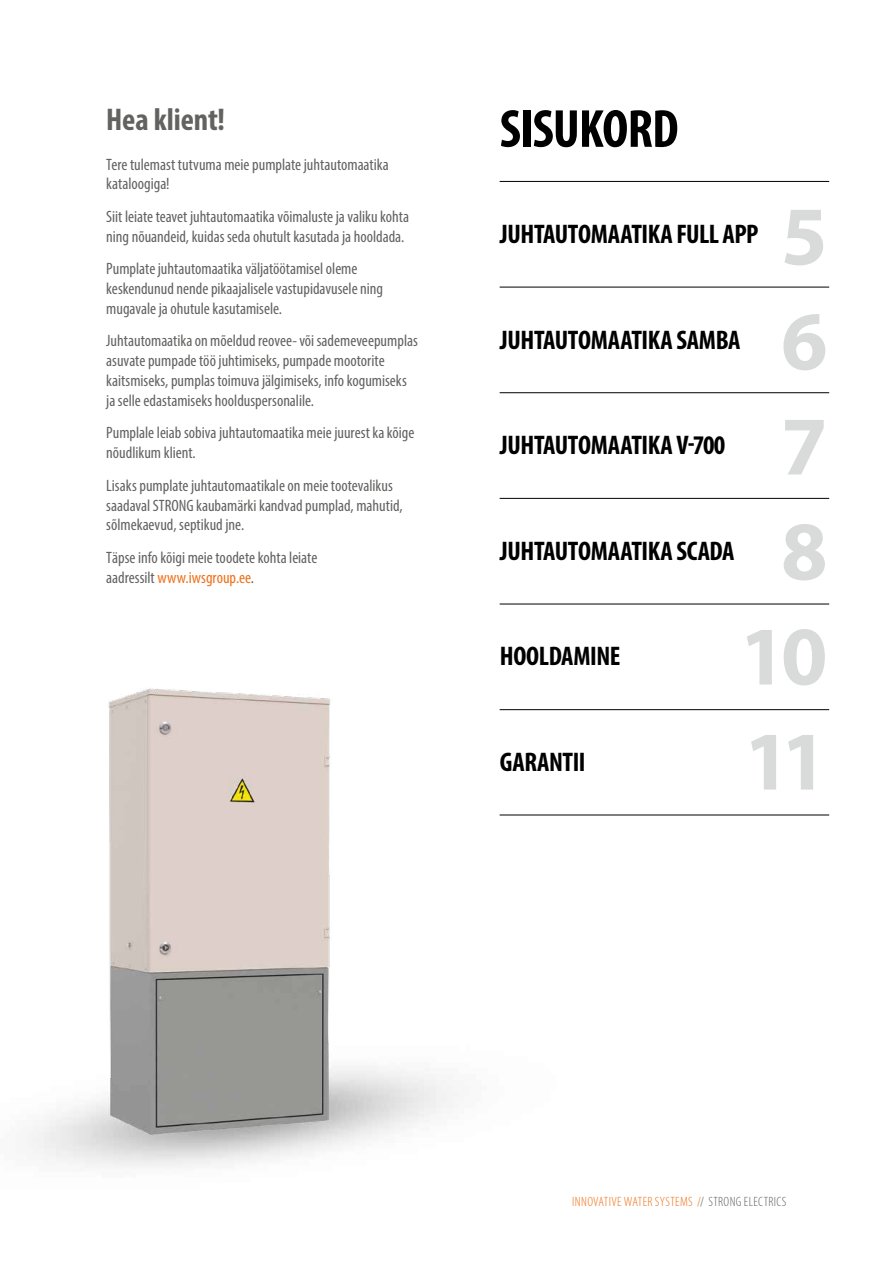
<style>
.page{position:relative;width:893px;height:1263px;background:#fff}
.page>*{position:absolute;margin:0;border:0;box-sizing:border-box;transform-origin:0 0}
.t1{font:700 84px/105px "Myriad Pro";color:#d9dada;text-align:center}
.t2{font:700 condensed 54px "Myriad Pro";letter-spacing:-.015em;color:#000}
.t3{font:700 condensed 31.5px "Myriad Pro";letter-spacing:-.005em;color:#626261}
.t4{font:700 condensed 27px "Myriad Pro";letter-spacing:-.015em;color:#000}
.t5{font:condensed 16.5px/19.8px "Myriad Pro";color:#626261}
.t6{font:300 condensed 13.5px "Myriad Pro";letter-spacing:.025em;color:#ee711a}
.s1{color:#ee711a}
.s2{color:#626261}
</style>
<div class="page">
<hr style="left:500px;top:181px;width:329px;height:1px;background:#000">
<hr style="left:500px;top:287px;width:329px;height:1px;background:#000">
<hr style="left:500px;top:392px;width:329px;height:1px;background:#000">
<hr style="left:500px;top:498px;width:329px;height:1px;background:#000">
<hr style="left:500px;top:604px;width:329px;height:1px;background:#000">
<hr style="left:500px;top:709px;width:329px;height:1px;background:#000">
<hr style="left:500px;top:815px;width:329px;height:1px;background:#000">
<img style="left:27px;top:688px;width:547px;height:479px">
<h3 class="t3" style="left:106px;top:100px;width:120px">Hea klient!</h3>
<p class="t5" style="left:106px;top:154px;width:284px">Tere tulemast tutvuma meie pumplate juhtautomaatika kataloogiga!</p>
<p class="t5" style="left:106px;top:206px;width:304px">Siit leiate teavet juhtautomaatika võimaluste ja valiku kohta ning nõuandeid, kuidas seda ohutult kasutada ja hooldada.</p>
<p class="t5" style="left:106px;top:259px;width:278px">Pumplate juhtautomaatika väljatöötamisel oleme keskendunud nende pikaajalisele vastupidavusele ning mugavale ja ohutule kasutamisele.</p>
<p class="t5" style="left:106px;top:331px;width:313px">Juhtautomaatika on mõeldud reovee- või sademeveepumplas asuvate pumpade töö juhtimiseks, pumpade mootorite kaitsmiseks, pumplas toimuva jälgimiseks, info kogumiseks ja selle edastamiseks hoolduspersonalile.</p>
<p class="t5" style="left:106px;top:423px;width:310px">Pumplale leiab sobiva juhtautomaatika meie juurest ka kõige nõudlikum klient.</p>
<p class="t5" style="left:106px;top:475px;width:298px">Lisaks pumplate juhtautomaatikale on meie tootevalikus saadaval STRONG kaubamärki kandvad pumplad, mahutid, sõlmekaevud, septikud jne.</p>
<p class="t5" style="left:106px;top:547px;width:213px">Täpse info kõigi meie toodete kohta leiate aadressilt <span class="s1">www.iwsgroup.ee</span>.</p>
<h2 class="t2" style="left:500px;top:95px;width:180px">SISUKORD</h2>
<h1 class="t1" style="left:740px;top:181px;width:89px">5<br>6<br>7<br>8<br>10<br>11</h1>
<h3 class="t4" style="left:500px;top:217px;width:260px">JUHTAUTOMAATIKA FULL APP</h3>
<h3 class="t4" style="left:500px;top:323px;width:242px">JUHTAUTOMAATIKA SAMBA</h3>
<h3 class="t4" style="left:500px;top:428px;width:227px">JUHTAUTOMAATIKA V-700</h3>
<h3 class="t4" style="left:500px;top:534px;width:236px">JUHTAUTOMAATIKA SCADA</h3>
<h3 class="t4" style="left:500px;top:639px;width:122px">HOOLDAMINE</h3>
<h3 class="t4" style="left:500px;top:745px;width:87px">GARANTII</h3>
<p class="t6" style="left:572px;top:1194px;width:216px">INNOVATIVE WATER SYSTEMS /<span class="s2">/ STRONG ELECTRICS</span></p>
</div>
